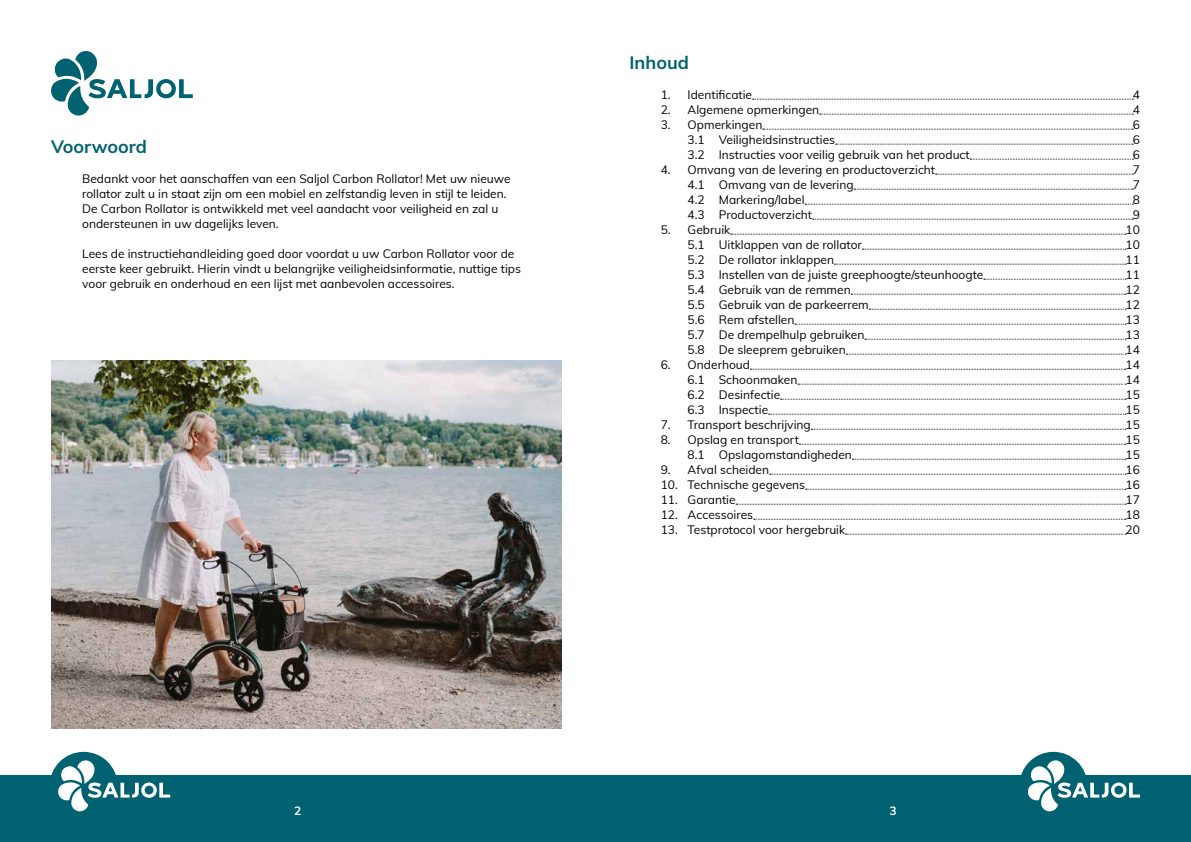
<style>
.page{position:relative;width:1191px;height:842px;background:#fff}
.page>*{position:absolute;margin:0;border:0;box-sizing:border-box;transform-origin:0 0}
.t1{font:700 18px "Muli";color:#006170}
.t2{font:12px/15px "Muli";color:#000}
.t3{font:700 12px "Muli";color:#fff}
</style>
<div class="page">
<div style="left:0;top:774px;width:1191px;height:68px;background:#006170"></div>
<div style="left:50px;top:752px;width:68px;height:68px;background:#006170;border-radius:50%"></div>
<svg style="left:57px;top:760px;width:113px;height:52px"></svg>
<div style="left:1019px;top:752px;width:68px;height:68px;background:#006170;border-radius:50%"></div>
<svg style="left:1027px;top:760px;width:113px;height:52px"></svg>
<svg style="left:51px;top:51px;width:142px;height:65px"></svg>
<img style="left:51px;top:360px;width:510px;height:369px">
<svg style="left:752px;top:99px;width:381px;height:1px"></svg>
<svg style="left:819px;top:114px;width:314px;height:1px"></svg>
<svg style="left:763px;top:129px;width:370px;height:1px"></svg>
<svg style="left:835px;top:144px;width:298px;height:1px"></svg>
<svg style="left:970px;top:159px;width:163px;height:1px"></svg>
<svg style="left:935px;top:174px;width:198px;height:1px"></svg>
<svg style="left:854px;top:189px;width:279px;height:1px"></svg>
<svg style="left:805px;top:204px;width:328px;height:1px"></svg>
<svg style="left:812px;top:219px;width:321px;height:1px"></svg>
<svg style="left:731px;top:234px;width:395px;height:1px"></svg>
<svg style="left:862px;top:249px;width:264px;height:1px"></svg>
<svg style="left:834px;top:264px;width:292px;height:1px"></svg>
<svg style="left:983px;top:279px;width:143px;height:1px"></svg>
<svg style="left:851px;top:294px;width:275px;height:1px"></svg>
<svg style="left:869px;top:309px;width:257px;height:1px"></svg>
<svg style="left:795px;top:324px;width:331px;height:1px"></svg>
<svg style="left:865px;top:339px;width:261px;height:1px"></svg>
<svg style="left:846px;top:354px;width:280px;height:1px"></svg>
<svg style="left:750px;top:369px;width:376px;height:1px"></svg>
<svg style="left:798px;top:384px;width:328px;height:1px"></svg>
<svg style="left:780px;top:399px;width:346px;height:1px"></svg>
<svg style="left:768px;top:414px;width:358px;height:1px"></svg>
<svg style="left:811px;top:429px;width:315px;height:1px"></svg>
<svg style="left:799px;top:444px;width:327px;height:1px"></svg>
<svg style="left:852px;top:459px;width:274px;height:1px"></svg>
<svg style="left:769px;top:474px;width:357px;height:1px"></svg>
<svg style="left:805px;top:489px;width:321px;height:1px"></svg>
<svg style="left:736px;top:504px;width:390px;height:1px"></svg>
<svg style="left:753px;top:519px;width:373px;height:1px"></svg>
<svg style="left:845px;top:534px;width:281px;height:1px"></svg>
<h1 class="t1" style="left:51px;top:133px;width:97px">Voorwoord</h1>
<p class="t2" style="left:82px;top:170px;width:430px">Bedankt voor het aanschaffen van een Saljol Carbon Rollator! Met uw nieuwe rollator zult u in staat zijn om een mobiel en zelfstandig leven in stijl te leiden.<br>De Carbon Rollator is ontwikkeld met veel aandacht voor veiligheid en zal u ondersteunen in uw dagelijks leven.</p>
<p class="t2" style="left:82px;top:245px;width:440px">Lees de instructiehandleiding goed door voordat u uw Carbon Rollator voor de eerste keer gebruikt. Hierin vindt u belangrijke veiligheidsinformatie, nuttige tips voor gebruik en onderhoud en een lijst met aanbevolen accessoires.</p>
<h1 class="t1" style="left:629px;top:49px;width:61px">Inhoud</h1>
<p class="t2" style="left:660px;top:87px;width:93px">1. Identificatie</p>
<p class="t2" style="left:1132px;top:87px;width:9px">4</p>
<p class="t2" style="left:660px;top:102px;width:160px">2. Algemene opmerkingen</p>
<p class="t2" style="left:1132px;top:102px;width:9px">4</p>
<p class="t2" style="left:660px;top:117px;width:103px">3. Opmerkingen</p>
<p class="t2" style="left:1132px;top:117px;width:9px">6</p>
<p class="t2" style="left:687px;top:132px;width:149px">3.1 Veiligheidsinstructies</p>
<p class="t2" style="left:1132px;top:132px;width:9px">6</p>
<p class="t2" style="left:687px;top:147px;width:284px">3.2 Instructies voor veilig gebruik van het product</p>
<p class="t2" style="left:1132px;top:147px;width:9px">6</p>
<p class="t2" style="left:660px;top:162px;width:276px">4. Omvang van de levering en productoverzicht</p>
<p class="t2" style="left:1132px;top:162px;width:9px">7</p>
<p class="t2" style="left:687px;top:177px;width:168px">4.1 Omvang van de levering</p>
<p class="t2" style="left:1132px;top:177px;width:9px">7</p>
<p class="t2" style="left:687px;top:192px;width:118px">4.2 Markering/label</p>
<p class="t2" style="left:1132px;top:192px;width:9px">8</p>
<p class="t2" style="left:687px;top:207px;width:126px">4.3 Productoverzicht</p>
<p class="t2" style="left:1132px;top:207px;width:9px">9</p>
<p class="t2" style="left:660px;top:222px;width:71px">5. Gebruik</p>
<p class="t2" style="left:1125px;top:222px;width:16px">10</p>
<p class="t2" style="left:687px;top:237px;width:176px">5.1 Uitklappen van de rollator</p>
<p class="t2" style="left:1125px;top:237px;width:16px">10</p>
<p class="t2" style="left:687px;top:252px;width:148px">5.2 De rollator inklappen</p>
<p class="t2" style="left:1125px;top:252px;width:16px">11</p>
<p class="t2" style="left:687px;top:267px;width:297px">5.3 Instellen van de juiste greephoogte/steunhoogte</p>
<p class="t2" style="left:1125px;top:267px;width:16px">11</p>
<p class="t2" style="left:687px;top:282px;width:165px">5.4 Gebruik van de remmen</p>
<p class="t2" style="left:1125px;top:282px;width:16px">12</p>
<p class="t2" style="left:687px;top:297px;width:183px">5.5 Gebruik van de parkeerrem</p>
<p class="t2" style="left:1125px;top:297px;width:16px">12</p>
<p class="t2" style="left:687px;top:312px;width:108px">5.6 Rem afstellen</p>
<p class="t2" style="left:1125px;top:312px;width:16px">13</p>
<p class="t2" style="left:687px;top:327px;width:178px">5.7 De drempelhulp gebruiken</p>
<p class="t2" style="left:1125px;top:327px;width:16px">13</p>
<p class="t2" style="left:687px;top:342px;width:160px">5.8 De sleeprem gebruiken</p>
<p class="t2" style="left:1125px;top:342px;width:16px">14</p>
<p class="t2" style="left:660px;top:357px;width:91px">6. Onderhoud</p>
<p class="t2" style="left:1125px;top:357px;width:16px">14</p>
<p class="t2" style="left:687px;top:372px;width:111px">6.1 Schoonmaken</p>
<p class="t2" style="left:1125px;top:372px;width:16px">14</p>
<p class="t2" style="left:687px;top:387px;width:94px">6.2 Desinfectie</p>
<p class="t2" style="left:1125px;top:387px;width:16px">15</p>
<p class="t2" style="left:687px;top:402px;width:82px">6.3 Inspectie</p>
<p class="t2" style="left:1125px;top:402px;width:16px">15</p>
<p class="t2" style="left:660px;top:417px;width:152px">7. Transport beschrijving</p>
<p class="t2" style="left:1125px;top:417px;width:16px">15</p>
<p class="t2" style="left:660px;top:432px;width:140px">8. Opslag en transport</p>
<p class="t2" style="left:1125px;top:432px;width:16px">15</p>
<p class="t2" style="left:687px;top:447px;width:166px">8.1 Opslagomstandigheden</p>
<p class="t2" style="left:1125px;top:447px;width:16px">15</p>
<p class="t2" style="left:660px;top:462px;width:110px">9. Afval scheiden</p>
<p class="t2" style="left:1125px;top:462px;width:16px">16</p>
<p class="t2" style="left:660px;top:477px;width:146px">10. Technische gegevens</p>
<p class="t2" style="left:1125px;top:477px;width:16px">16</p>
<p class="t2" style="left:660px;top:492px;width:76px">11. Garantie</p>
<p class="t2" style="left:1125px;top:492px;width:16px">17</p>
<p class="t2" style="left:660px;top:507px;width:94px">12. Accessoires</p>
<p class="t2" style="left:1125px;top:507px;width:16px">18</p>
<p class="t2" style="left:660px;top:522px;width:186px">13. Testprotocol voor hergebruik</p>
<p class="t2" style="left:1125px;top:522px;width:16px">20</p>
<p class="t3" style="left:294px;top:802px;width:9px">2</p>
<p class="t3" style="left:889px;top:802px;width:9px">3</p>
</div>
